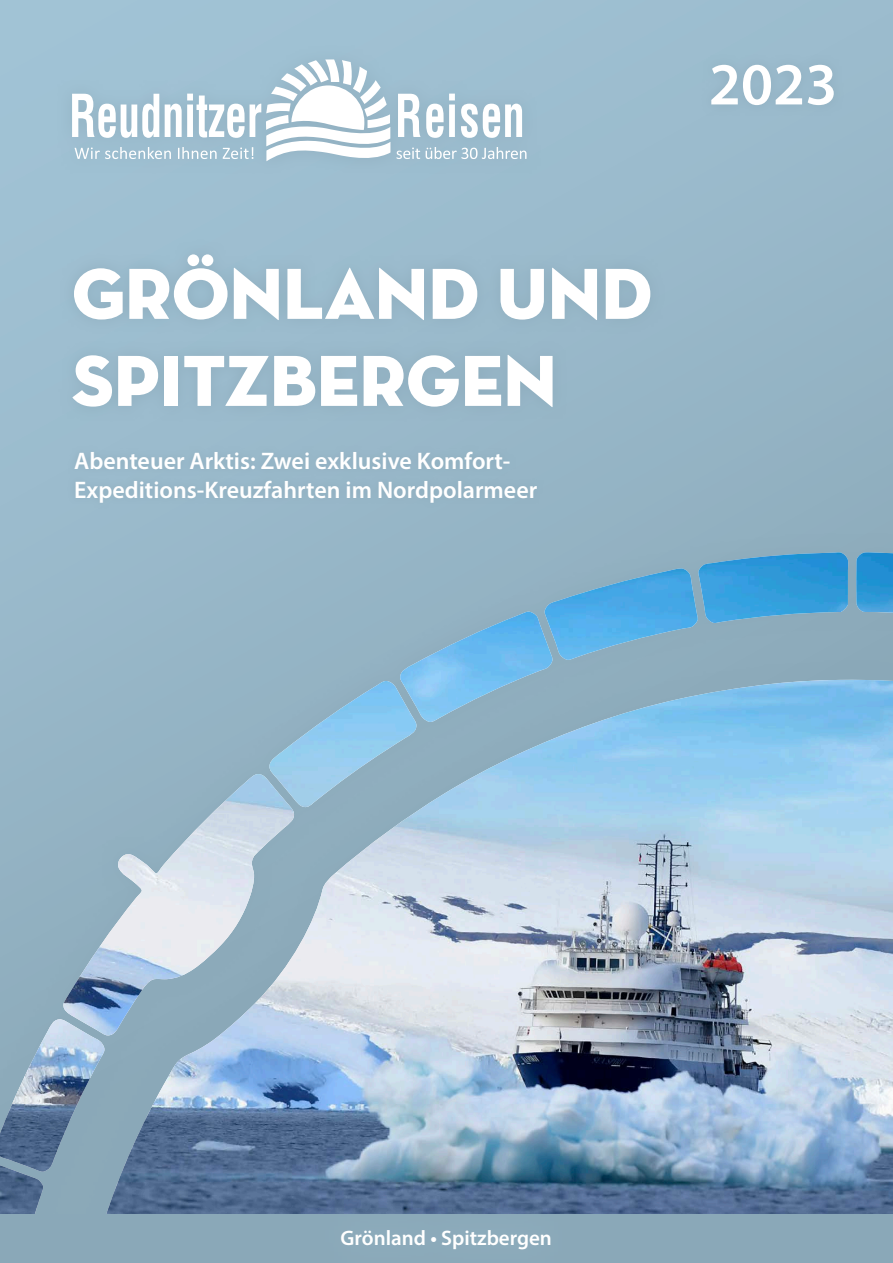
<style>
.page{position:relative;width:893px;height:1263px;background:#9bbbcd}
.page>*{position:absolute;margin:0;border:0;box-sizing:border-box;transform-origin:0 0}
.t1{font:73.5px/87px "Neutraface Display Titling";color:#fff}
.t2{font:600 60px "Myriad Pro";color:#fff}
.t3{font:600 24px/28.8px "Myriad Pro";color:#fff}
.t4{font:600 21px "Myriad Pro";color:#fff}
</style>
<div class="page">
<div style="left:0;top:533px;width:893px;height:730px;background:#95b5c6"></div>
<svg style="left:0;top:940px;width:104px;height:274px;fill:#8ba9ba"></svg>
<img style="left:104px;top:552px;width:789px;height:662px">
<div style="left:0;top:1214px;width:893px;height:49px;background:#8aa8b8"></div>
<svg style="left:305px;top:1194px;width:281px;height:20px;background:#506a90"></svg>
<div style="left:59px;top:239px;width:607px;height:183px;background:#97b7c8"></div>
<div style="left:700px;top:54px;width:145px;height:63px;background:#98b8c9"></div>
<div style="left:67px;top:445px;width:477px;height:64px;background:#96b6c7"></div>
<div style="left:56px;top:44px;width:485px;height:131px;background:#9ebfd1"></div>
<svg style="left:398px;top:94px;width:22px;height:43px"></svg>
<svg style="left:426px;top:94px;width:29px;height:44px"></svg>
<svg style="left:461px;top:104px;width:61px;height:34px"></svg>
<svg style="left:72px;top:59px;width:318px;height:102px"></svg>
<svg style="left:397px;top:147px;width:129px;height:12px"></svg>
<h1 class="t1" style="left:72px;top:251px;width:581px">GRÖNLAND UND<br>SPITZBERGEN</h1>
<p class="t3" style="left:74px;top:446px;width:465px">Abenteuer Arktis: Zwei exklusive Komfort-<br>Expeditions-Kreuzfahrten im Nordpolarmeer</p>
<h2 class="t2" style="left:709px;top:46px;width:130px">2023</h2>
<p class="t4" style="left:341px;top:1224px;width:213px">Grönland • Spitzbergen</p>
</div>
